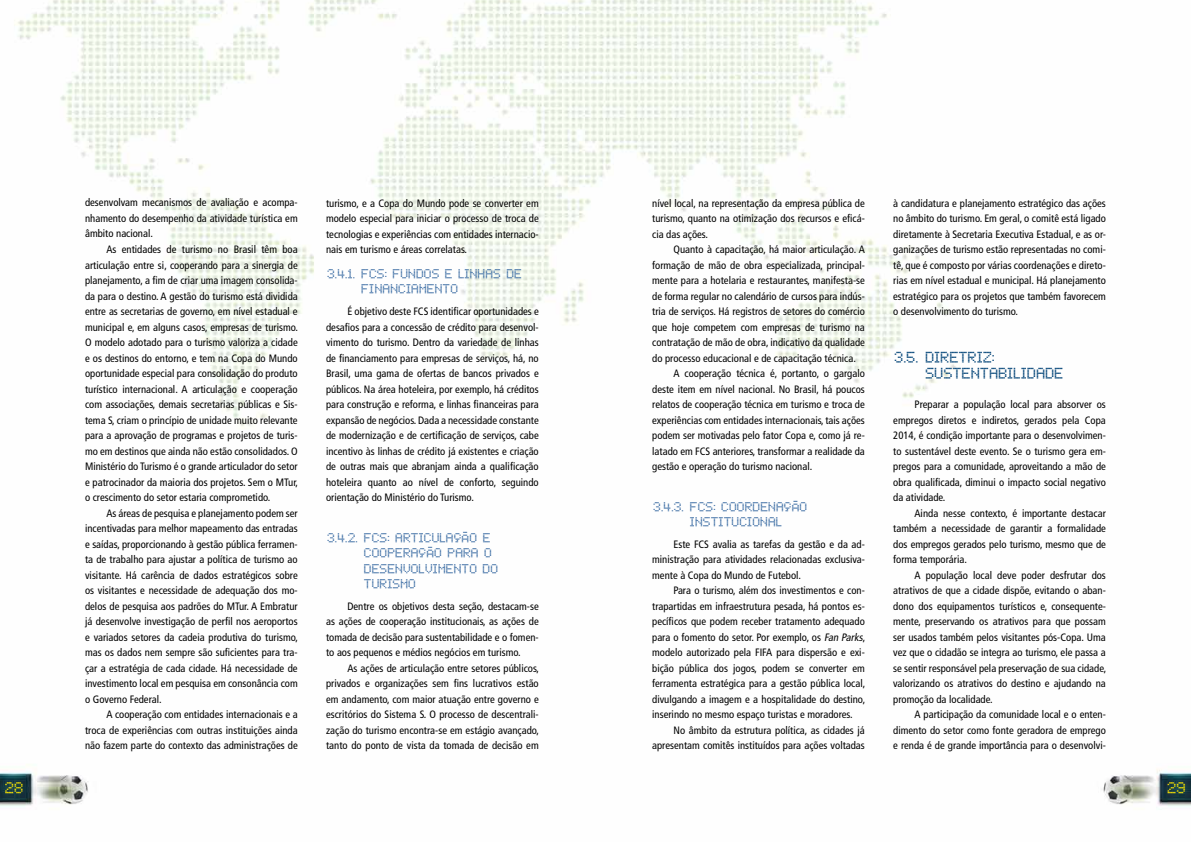
<style>
.page{position:relative;width:1191px;height:842px;background:#fff}
.page>*{position:absolute;margin:0;border:0;box-sizing:border-box;transform-origin:0 0}
.t1{font:14px/15.5px "Chess Type";letter-spacing:-.015em;color:#004276}
.t2{font:12.9px "LCD Dot";color:#ffe700}
.t3{font:12px/15.5px "Chess Type";letter-spacing:-.015em;color:#3f6fa5}
.t4{font:condensed 10.7px/15.5px "Frutiger";color:#000;text-align:justify}
.s1{font-style:italic}
</style>
<div class="page">
<img style="left:0;top:0;width:1191px;height:807px">
<p class="t4" style="left:85px;top:195px;width:214px">desenvolvam mecanismos de avaliação e acompa&shy;nhamento do desempenho da atividade turística em âmbito nacional.</p>
<p class="t4" style="left:85px;top:242px;width:214px;text-indent:21px">As entidades de turismo no Brasil têm boa articulação entre si, cooperando para a sinergia de planejamento, a fim de criar uma imagem consolida&shy;da para o destino. A gestão do turismo está dividida entre as secretarias de governo, em nível estadual e municipal e, em alguns casos, empresas de turismo.<br>O modelo adotado para o turismo valoriza a cidade e os destinos do entorno, e tem na Copa do Mundo oportunidade especial para consolidação do produto turístico internacional. A articulação e cooperação com associações, demais secretarias públicas e Sis&shy;tema S, criam o princípio de unidade muito relevante para a aprovação de programas e projetos de turis&shy;mo em destinos que ainda não estão consolidados. O Ministério do Turismo é o grande articulador do setor e patrocinador da maioria dos projetos. Sem o MTur, o crescimento do setor estaria comprometido.</p>
<p class="t4" style="left:85px;top:505px;width:214px;text-indent:21px">As áreas de pesquisa e planejamento podem ser incentivadas para melhor mapeamento das entradas e saídas, proporcionando à gestão pública ferramen&shy;ta de trabalho para ajustar a política de turismo ao visitante. Há carência de dados estratégicos sobre os visitantes e necessidade de adequação dos mo&shy;delos de pesquisa aos padrões do MTur. A Embratur já desenvolve investigação de perfil nos aeroportos e variados setores da cadeia produtiva do turismo, mas os dados nem sempre são suficientes para tra&shy;çar a estratégia de cada cidade. Há necessidade de investimento local em pesquisa em consonância com o Governo Federal.</p>
<p class="t4" style="left:85px;top:707px;width:214px;text-indent:21px">A cooperação com entidades internacionais e a troca de experiências com outras instituições ainda não fazem parte do contexto das administrações de</p>
<p class="t4" style="left:326px;top:195px;width:214px">turismo, e a Copa do Mundo pode se converter em modelo especial para iniciar o processo de troca de tecnologias e experiências com entidades internacio&shy;nais em turismo e áreas correlatas.</p>
<p class="t3" style="left:360px;top:266px;width:163px;text-indent:-34px">3.4.1. FCS: FUNDOS E LINHAS DE<br>FINANCIAMENTO</p>
<p class="t4" style="left:326px;top:304px;width:214px;text-indent:21px">É objetivo deste FCS identificar oportunidades e desafios para a concessão de crédito para desenvol&shy;vimento do turismo. Dentro da variedade de linhas de financiamento para empresas de serviços, há, no Brasil, uma gama de ofertas de bancos privados e públicos. Na área hoteleira, por exemplo, há créditos para construção e reforma, e linhas financeiras para expansão de negócios. Dada a necessidade constante de modernização e de certificação de serviços, cabe incentivo às linhas de crédito já existentes e criação de outras mais que abranjam ainda a qualificação hoteleira quanto ao nível de conforto, seguindo orientação do Ministério do Turismo.</p>
<p class="t3" style="left:363px;top:529px;width:136px;text-indent:-37px">3.4.2. FCS: ARTICULAÇÃO E<br>COOPERAÇÃO PARA O<br>DESENVOLVIMENTO DO<br>TURISMO</p>
<p class="t4" style="left:326px;top:598px;width:214px;text-indent:21px">Dentre os objetivos desta seção, destacam‑se as ações de cooperação institucionais, as ações de tomada de decisão para sustentabilidade e o fomen&shy;to aos pequenos e médios negócios em turismo.</p>
<p class="t4" style="left:326px;top:660px;width:215px;text-indent:21px">As ações de articulação entre setores públicos, privados e organizações sem fins lucrativos estão em andamento, com maior atuação entre governo e escritórios do Sistema S. O processo de descentrali&shy;zação do turismo encontra‑se em estágio avançado, tanto do ponto de vista da tomada de decisão em</p>
<p class="t4" style="left:652px;top:195px;width:214px">nível local, na representação da empresa pública de turismo, quanto na otimização dos recursos e eficá&shy;cia das ações.</p>
<p class="t4" style="left:673px;top:242px;width:193px">Quanto à capacitação, há maior articulação. A</p>
<p class="t4" style="left:652px;top:257px;width:214px">formação de mão de obra especializada, principal-</p>
<p class="t4" style="left:652px;top:273px;width:214px">mente para a hotelaria e restaurantes, manifesta‑se</p>
<p class="t4" style="left:652px;top:288px;width:214px">de forma regular no calendário de cursos para indús-</p>
<p class="t4" style="left:652px;top:304px;width:214px">tria de serviços. Há registros de setores do comércio</p>
<p class="t4" style="left:652px;top:319px;width:214px">que hoje competem com empresas de turismo na</p>
<p class="t4" style="left:652px;top:335px;width:214px">contratação de mão de obra, indicativo da qualidade</p>
<p class="t4" style="left:652px;top:350px;width:205px">do processo educacional e de capacitação técnica.</p>
<p class="t4" style="left:673px;top:366px;width:193px">A cooperação técnica é, portanto, o gargalo</p>
<p class="t4" style="left:652px;top:381px;width:214px">deste item em nível nacional. No Brasil, há poucos</p>
<p class="t4" style="left:652px;top:397px;width:214px">relatos de cooperação técnica em turismo e troca de</p>
<p class="t4" style="left:652px;top:412px;width:214px">experiências com entidades internacionais, tais ações</p>
<p class="t4" style="left:652px;top:428px;width:214px">podem ser motivadas pelo fator Copa e, como já re-</p>
<p class="t4" style="left:652px;top:443px;width:214px">latado em FCS anteriores, transformar a realidade da</p>
<p class="t4" style="left:652px;top:459px;width:162px">gestão e operação do turismo nacional.</p>
<p class="t3" style="left:689px;top:498px;width:119px;text-indent:-37px">3.4.3. FCS: COORDENAÇÃO<br>INSTITUCIONAL</p>
<p class="t4" style="left:652px;top:536px;width:214px;text-indent:21px">Este FCS avalia as tarefas da gestão e da ad&shy;ministração para atividades relacionadas exclusiva&shy;mente à Copa do Mundo de Futebol.</p>
<p class="t4" style="left:652px;top:583px;width:215px;text-indent:21px">Para o turismo, além dos investimentos e con&shy;trapartidas em infraestrutura pesada, há pontos es&shy;pecíficos que podem receber tratamento adequado para o fomento do setor. Por exemplo, os <span class="s1">Fan Parks</span>, modelo autorizado pela FIFA para dispersão e exi&shy;bição pública dos jogos, podem se converter em ferramenta estratégica para a gestão pública local, divulgando a imagem e a hospitalidade do destino, inserindo no mesmo espaço turistas e moradores.</p>
<p class="t4" style="left:652px;top:722px;width:214px;text-align:right">No âmbito da estrutura política, as cidades já apresentam comitês instituídos para ações voltadas</p>
<p class="t4" style="left:893px;top:195px;width:214px">à candidatura e planejamento estratégico das ações no âmbito do turismo. Em geral, o comitê está ligado diretamente à Secretaria Executiva Estadual, e as or&shy;ganizações de turismo estão representadas no comi&shy;tê, que é composto por várias coordenações e direto&shy;rias em nível estadual e municipal. Há planejamento estratégico para os projetos que também favorecem o desenvolvimento do turismo.</p>
<h1 class="t1" style="left:924px;top:350px;width:140px;text-indent:-31px">3.5. DIRETRIZ:<br>SUSTENTABILIDADE</h1>
<p class="t4" style="left:893px;top:397px;width:214px;text-indent:21px">Preparar a população local para absorver os empregos diretos e indiretos, gerados pela Copa 2014, é condição importante para o desenvolvimen&shy;to sustentável deste evento. Se o turismo gera em&shy;pregos para a comunidade, aproveitando a mão de obra qualificada, diminui o impacto social negativo da atividade.</p>
<p class="t4" style="left:893px;top:505px;width:214px;text-indent:21px">Ainda nesse contexto, é importante destacar também a necessidade de garantir a formalidade dos empregos gerados pelo turismo, mesmo que de forma temporária.</p>
<p class="t4" style="left:893px;top:567px;width:215px;text-indent:21px">A população local deve poder desfrutar dos atrativos de que a cidade dispõe, evitando o aban&shy;dono dos equipamentos turísticos e, consequente&shy;mente, preservando os atrativos para que possam ser usados também pelos visitantes pós‑Copa. Uma vez que o cidadão se integra ao turismo, ele passa a se sentir responsável pela preservação de sua cidade, valorizando os atrativos do destino e ajudando na promoção da localidade.</p>
<p class="t4" style="left:893px;top:707px;width:214px;text-indent:21px">A participação da comunidade local e o enten&shy;dimento do setor como fonte geradora de emprego e renda é de grande importância para o desenvolvi-</p>
<p class="t2" style="left:6px;top:782px;width:20px">28</p>
<p class="t2" style="left:1167px;top:782px;width:20px">29</p>
</div>
